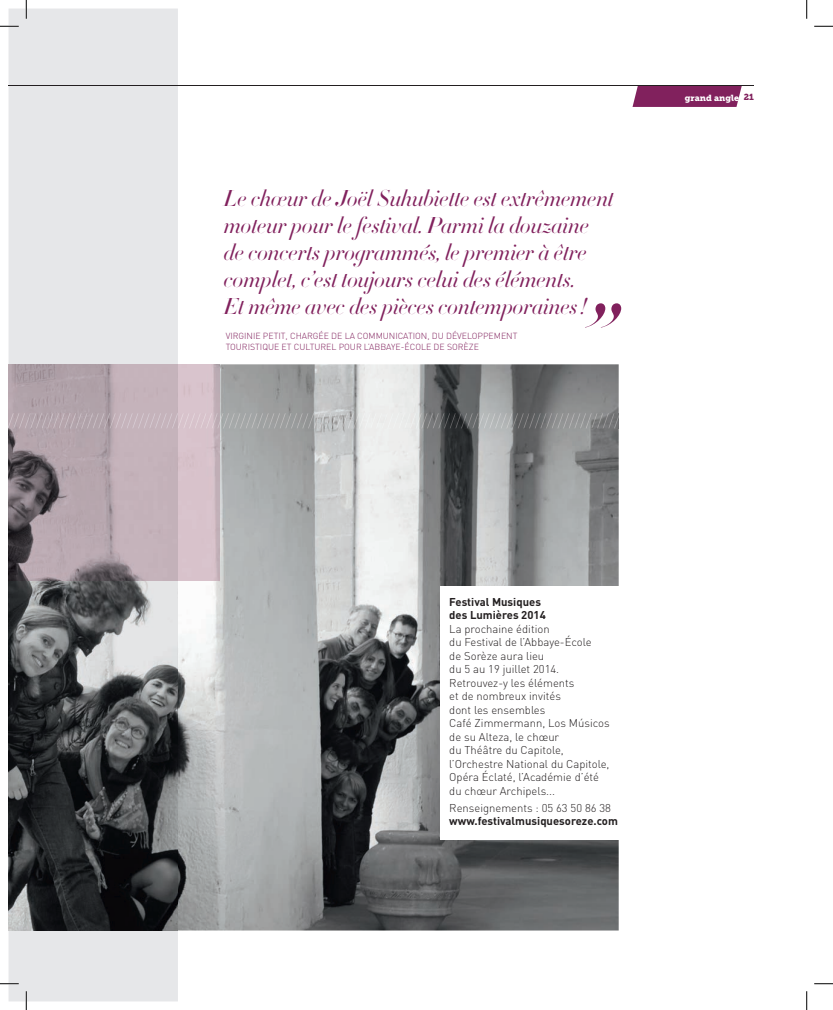
<style>
.page{position:relative;width:833px;height:1010px;background:#fff}
.page>*{position:absolute;margin:0;border:0;box-sizing:border-box;transform-origin:0 0}
.t1{font:105.75px "Didot HTF L96 Light Ital";color:#81215d}
.t2{font:22.5px/27px "Didot HTF L96 Light Ital";color:#81215d}
.t3{font:300 11.25px/13.5px "DIN";color:#231f20}
.t4{font:700 11.25px/13.5px "DIN";color:#231f20}
.t5{font:300 8.75px/10.5px "DIN";color:#81215d}
.t6{font:8.75px "Museo Slab 900";color:#fff}
.s1{color:#81215d}
</style>
<div class="page">
<svg style="left:632px;top:86px;width:109px;height:21px;background:#872b64"></svg>
<img style="left:178px;top:364px;width:440px;height:566px">
<hr style="left:9px;top:85px;width:744px;height:1px;background:#231f20">
<div style="left:9px;top:9px;width:169px;height:992px;background:#e6e7e9"></div>
<img style="left:9px;top:580px;width:169px;height:350px">
<hr style="left:9px;top:85px;width:169px;height:1px;background:#231f20">
<img style="left:9px;top:364px;width:210px;height:216px">
<img style="left:9px;top:413px;width:609px;height:15px">
<div style="left:439px;top:586px;width:314px;height:253px;background:#fff"></div>
<svg style="left:0;top:25px;width:19px;height:2px"></svg>
<svg style="left:814px;top:25px;width:18px;height:2px"></svg>
<svg style="left:0;top:982px;width:19px;height:2px"></svg>
<svg style="left:814px;top:983px;width:18px;height:1px"></svg>
<svg style="left:25px;top:0;width:2px;height:19px"></svg>
<svg style="left:25px;top:990px;width:2px;height:19px"></svg>
<svg style="left:806px;top:0;width:1px;height:19px"></svg>
<svg style="left:806px;top:991px;width:1px;height:18px"></svg>
<h2 class="t2" style="left:224px;top:185px;width:391px">Le chœur de Joël Suhubiette est extrêmement moteur pour le festival. Parmi la douzaine de concerts programmés, le premier à être complet, c’est toujours celui des éléments.<br>Et même avec des pièces contemporaines !</h2>
<h1 class="t1" style="left:578px;top:277px;width:37px">”</h1>
<p class="t5" style="left:225px;top:331px;width:293px">VIRGINIE PETIT, CHARGÉE DE LA COMMUNICATION, DU DÉVELOPPEMENT<br>TOURISTIQUE ET CULTUREL POUR L’ABBAYE-ÉCOLE DE SORÈZE</p>
<p class="t6" style="left:684px;top:92px;width:70px">grand angle <span class="s1">21</span></p>
<p class="t4" style="left:449px;top:594px;width:98px">Festival Musiques des Lumières 2014</p>
<p class="t3" style="left:449px;top:621px;width:162px">La prochaine édition<br>du Festival de l’Abbaye-École<br>de Sorèze aura lieu<br>du 5 au 19 juillet 2014.<br>Retrouvez-y les éléments<br>et de nombreux invités<br>dont les ensembles<br>Café Zimmermann, Los Músicos de su Alteza, le chœur<br>du Théâtre du Capitole, l’Orchestre National du Capitole,<br>Opéra Éclaté, l’Académie d’été du chœur Archipels...</p>
<p class="t3" style="left:449px;top:800px;width:163px">Renseignements : 05 63 50 86 38</p>
<p class="t4" style="left:449px;top:813px;width:170px">www.festivalmusiquesoreze.com</p>
</div>
